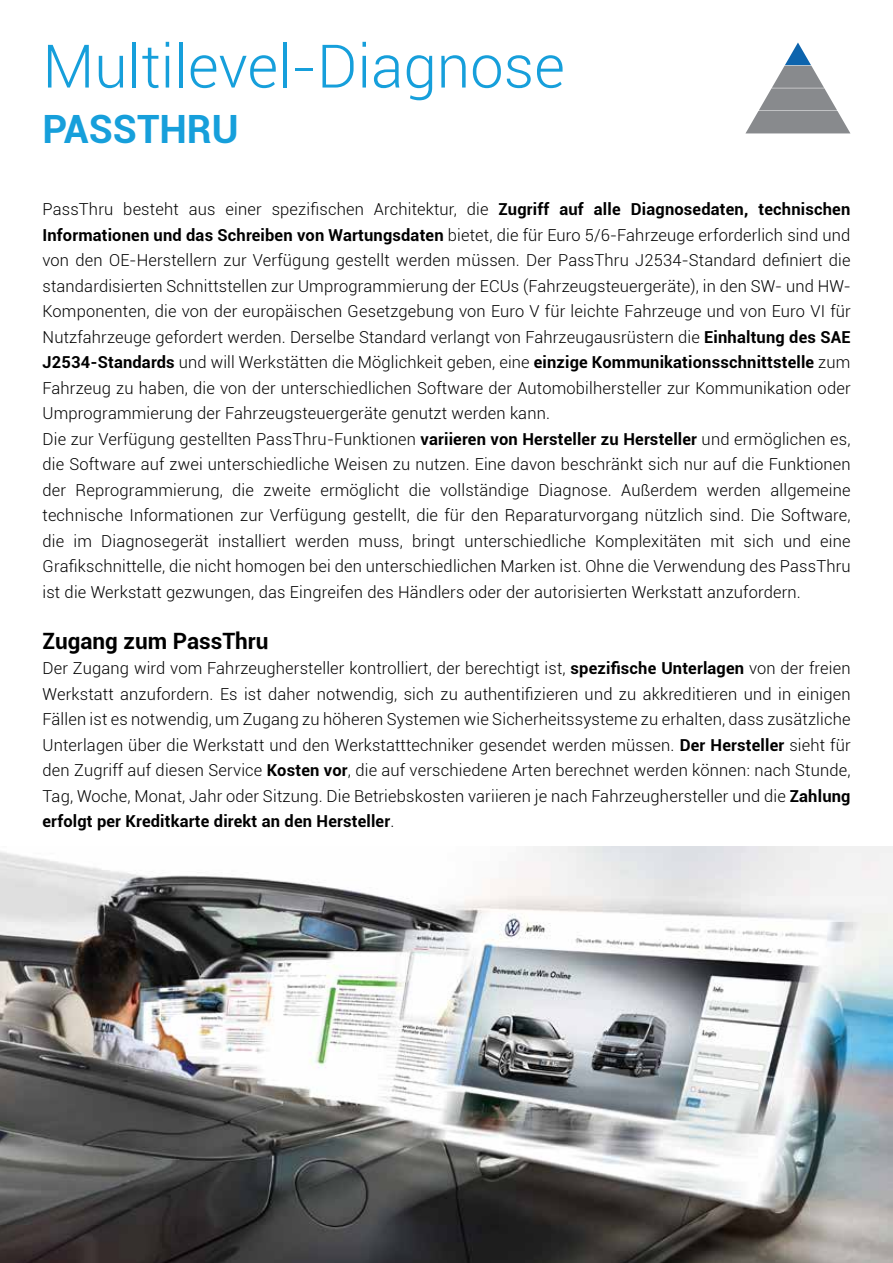
<style>
.page{position:relative;width:893px;height:1263px;background:#fff}
.page>*{position:absolute;margin:0;border:0;box-sizing:border-box;transform-origin:0 0}
.t1{font:300 60px "Roboto";color:#169fdb}
.t2{font:700 39px "Roboto";color:#169fdb}
.t3{font:700 22.5px "Roboto";color:#000}
.t4{font:300 16.5px/25.5px "Roboto";letter-spacing:.01em;color:#000}
.s1{font-weight:700}
</style>
<div class="page">
<img style="left:0;top:846px;width:893px;height:417px">
<svg style="left:746px;top:43px;width:104px;height:90px"></svg>
<h1 class="t1" style="left:43px;top:25px;width:524px">Multilevel-Diagnose</h1>
<h2 class="t2" style="left:43px;top:101px;width:198px">PASSTHRU</h2>
<p class="t4" style="left:43px;top:196px;width:810px">PassThru besteht aus einer spezifischen Architektur, die <span class="s1">Zugriff auf alle Diagnosedaten, technischen Informationen und das Schreiben von Wartungsdaten</span> bietet, die für Euro 5/6-Fahrzeuge erforderlich sind und von den OE-Herstellern zur Verfügung gestellt werden müssen. Der PassThru J2534-Standard definiert die standardisierten Schnittstellen zur Umprogrammierung der ECUs (Fahrzeugsteuergeräte), in den SW- und HW-Komponenten, die von der europäischen Gesetzgebung von Euro V für leichte Fahrzeuge und von Euro VI für Nutzfahrzeuge gefordert werden. Derselbe Standard verlangt von Fahrzeugausrüstern die <span class="s1">Einhaltung des SAE J2534-Standards</span> und will Werkstätten die Möglichkeit geben, eine <span class="s1">einzige Kommunikationsschnittstelle</span> zum Fahrzeug zu haben, die von der unterschiedlichen Software der Automobilhersteller zur Kommunikation oder Umprogrammierung der Fahrzeugsteuergeräte genutzt werden kann.<br>Die zur Verfügung gestellten PassThru-Funktionen <span class="s1">variieren von Hersteller zu Hersteller</span> und ermöglichen es, die Software auf zwei unterschiedliche Weisen zu nutzen. Eine davon beschränkt sich nur auf die Funktionen der Reprogrammierung, die zweite ermöglicht die vollständige Diagnose. Außerdem werden allgemeine technische Informationen zur Verfügung gestellt, die für den Reparaturvorgang nützlich sind. Die Software, die im Diagnosegerät installiert werden muss, bringt unterschiedliche Komplexitäten mit sich und eine Grafikschnittelle, die nicht homogen bei den unterschiedlichen Marken ist. Ohne die Verwendung des PassThru ist die Werkstatt gezwungen, das Eingreifen des Händlers oder der autorisierten Werkstatt anzufordern.</p>
<h3 class="t3" style="left:43px;top:625px;width:228px">Zugang zum PassThru</h3>
<p class="t4" style="left:43px;top:655px;width:810px;text-align:justify">Der Zugang wird vom Fahrzeughersteller kontrolliert, der berechtigt ist, <span class="s1">spezifische Unterlagen</span> von der freien Werkstatt anzufordern. Es ist daher notwendig, sich zu authentifizieren und zu akkreditieren und in einigen Fällen ist es notwendig, um Zugang zu höheren Systemen wie Sicherheitssysteme zu erhalten, dass zusätzliche Unterlagen über die Werkstatt und den Werkstatttechniker gesendet werden müssen. <span class="s1">Der Hersteller</span> sieht für den Zugriff auf diesen Service <span class="s1">Kosten vor</span>, die auf verschiedene Arten berechnet werden können: nach Stunde, Tag, Woche, Monat, Jahr oder Sitzung. Die Betriebskosten variieren je nach Fahrzeughersteller und die <span class="s1">Zahlung erfolgt per Kreditkarte direkt an den Hersteller</span>.</p>
</div>
